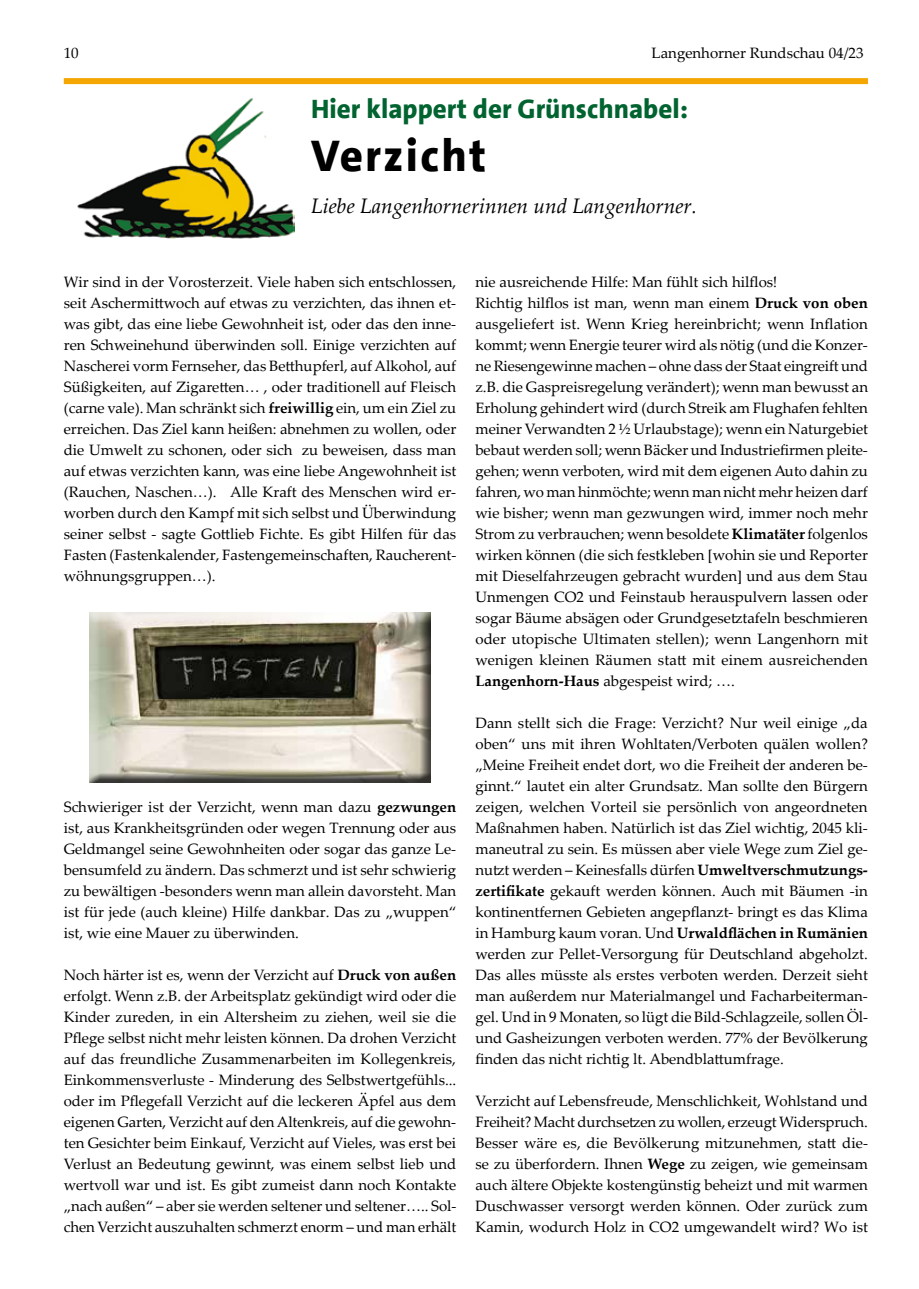
<style>
.page{position:relative;width:919px;height:1289px;background:#fff}
.page>*{position:absolute;margin:0;border:0;box-sizing:border-box;transform-origin:0 0}
.t1{font:800 45px "SPD The Sans";letter-spacing:.05em;color:#000}
.t2{font:800 27px "SPD The Sans";color:#006330}
.t3{font:italic 21px "Palatino Linotype";color:#000}
.t4{font:15px/21px "Palatino Linotype";color:#000;text-align:justify}
.s1{font-weight:700}
</style>
<div class="page">
<div style="left:64px;top:78px;width:803px;height:6px;background:#f3a700"></div>
<img style="left:77px;top:98px;width:217px;height:141px">
<div style="left:89px;top:613px;width:342px;height:170px;background:#000;opacity:.75"></div>
<p class="t4" style="left:64px;top:42px;width:16px">10</p>
<p class="t4" style="left:651px;top:42px;width:213px">Langenhorner Rundschau 04/23</p>
<h2 class="t2" style="left:311px;top:91px;width:378px">Hier klappert der Grünschnabel:</h2>
<h1 class="t1" style="left:311px;top:127px;width:176px">Verzicht</h1>
<h3 class="t3" style="left:311px;top:191px;width:387px">Liebe Langenhornerinnen und Langenhorner.</h3>
<p class="t4" style="left:64px;top:271px;width:394px">Wir sind in der Vorosterzeit. Viele haben sich entschlossen, seit Aschermittwoch auf etwas zu verzichten, das ihnen et&shy;was gibt, das eine liebe Gewohnheit ist, oder das den inne&shy;ren Schweinehund überwinden soll. Einige verzichten auf Nascherei vorm Fernseher, das Betthupferl, auf Alkohol, auf Süßigkeiten, auf Zigaretten… , oder traditionell auf Fleisch (carne vale). Man schränkt sich <span class="s1">freiwillig</span> ein, um ein Ziel zu erreichen. Das Ziel kann heißen: abnehmen zu wollen, oder die Umwelt zu schonen, oder sich zu beweisen, dass man auf etwas verzichten kann, was eine liebe Angewohnheit ist (Rauchen, Naschen…). Alle Kraft des Menschen wird er&shy;worben durch den Kampf mit sich selbst und Überwindung seiner selbst - sagte Gottlieb Fichte. Es gibt Hilfen für das Fasten (Fastenkalender, Fastengemeinschaften, Raucherent&shy;wöhnungsgruppen…).</p>
<p class="t4" style="left:64px;top:796px;width:394px">Schwieriger ist der Verzicht, wenn man dazu <span class="s1">gezwungen </span>ist, aus Krankheitsgründen oder wegen Trennung oder aus Geldmangel seine Gewohnheiten oder sogar das ganze Le&shy;bensumfeld zu ändern. Das schmerzt und ist sehr schwierig zu bewältigen -besonders wenn man allein davorsteht. Man ist für jede (auch kleine) Hilfe dankbar. Das zu „wuppen“ ist, wie eine Mauer zu überwinden.</p>
<p class="t4" style="left:64px;top:964px;width:394px">Noch härter ist es, wenn der Verzicht auf <span class="s1">Druck von außen </span>erfolgt. Wenn z.B. der Arbeitsplatz gekündigt wird oder die Kinder zureden, in ein Altersheim zu ziehen, weil sie die Pflege selbst nicht mehr leisten können. Da drohen Verzicht auf das freundliche Zusammenarbeiten im Kollegenkreis, Einkommensverluste - Minderung des Selbstwertgefühls... oder im Pflegefall Verzicht auf die leckeren Äpfel aus dem eigenen Garten, Verzicht auf den Altenkreis, auf die gewohn&shy;ten Gesichter beim Einkauf, Verzicht auf Vieles, was erst bei Verlust an Bedeutung gewinnt, was einem selbst lieb und wertvoll war und ist. Es gibt zumeist dann noch Kontakte „nach außen“ – aber sie werden seltener und seltener….. Sol&shy;chen Verzicht auszuhalten schmerzt enorm – und man erhält</p>
<p class="t4" style="left:475px;top:271px;width:394px;text-align:left">nie ausreichende Hilfe: Man fühlt sich hilflos!<br>Richtig hilflos ist man, wenn man einem <span class="s1">Druck von oben </span>ausgeliefert ist. Wenn Krieg hereinbricht; wenn Inflation kommt; wenn Energie teurer wird als nötig (und die Konzer&shy;ne Riesengewinne machen – ohne dass der Staat eingreift und z.B. die Gaspreisregelung verändert); wenn man bewusst an Erholung gehindert wird (durch Streik am Flughafen fehlten meiner Verwandten 2 ½ Urlaubstage); wenn ein Naturgebiet bebaut werden soll; wenn Bäcker und Industriefirmen pleite&shy;gehen; wenn verboten, wird mit dem eigenen Auto dahin zu fahren, wo man hinmöchte; wenn man nicht mehr heizen darf wie bisher; wenn man gezwungen wird, immer noch mehr Strom zu verbrauchen; wenn besoldete <span class="s1">Klimatäter</span> folgenlos wirken können (die sich festkleben [wohin sie und Reporter mit Dieselfahrzeugen gebracht wurden] und aus dem Stau Unmengen CO2 und Feinstaub herauspulvern lassen oder sogar Bäume absägen oder Grundgesetztafeln beschmieren oder utopische Ultimaten stellen); wenn Langenhorn mit wenigen kleinen Räumen statt mit einem ausreichenden <span class="s1">Langenhorn-Haus</span> abgespeist wird; ….</p>
<p class="t4" style="left:475px;top:712px;width:394px">Dann stellt sich die Frage: Verzicht? Nur weil einige „da oben“ uns mit ihren Wohltaten/Verboten quälen wollen? „Meine Freiheit endet dort, wo die Freiheit der anderen be&shy;ginnt.“ lautet ein alter Grundsatz. Man sollte den Bürgern zeigen, welchen Vorteil sie persönlich von angeordneten Maßnahmen haben. Natürlich ist das Ziel wichtig, 2045 kli&shy;maneutral zu sein. Es müssen aber viele Wege zum Ziel ge&shy;nutzt werden – Keinesfalls dürfen <span class="s1">Umweltverschmutzungs&shy;zertifikate</span> gekauft werden können. Auch mit Bäumen -in kontinentfernen Gebieten angepflanzt- bringt es das Klima in Hamburg kaum voran. Und <span class="s1">Urwaldflächen in Rumänien </span>werden zur Pellet-Versorgung für Deutschland abgeholzt.<br>Das alles müsste als erstes verboten werden. Derzeit sieht man außerdem nur Materialmangel und Facharbeiterman&shy;gel. Und in 9 Monaten, so lügt die Bild-Schlagzeile, sollen Öl&shy;und Gasheizungen verboten werden. 77% der Bevölkerung finden das nicht richtig lt. Abendblattumfrage.</p>
<p class="t4" style="left:475px;top:1090px;width:394px">Verzicht auf Lebensfreude, Menschlichkeit, Wohlstand und Freiheit? Macht durchsetzen zu wollen, erzeugt Widerspruch.<br>Besser wäre es, die Bevölkerung mitzunehmen, statt die&shy;se zu überfordern. Ihnen <span class="s1">Wege</span> zu zeigen, wie gemeinsam auch ältere Objekte kostengünstig beheizt und mit warmen Duschwasser versorgt werden können. Oder zurück zum Kamin, wodurch Holz in CO2 umgewandelt wird? Wo ist</p>
</div>
